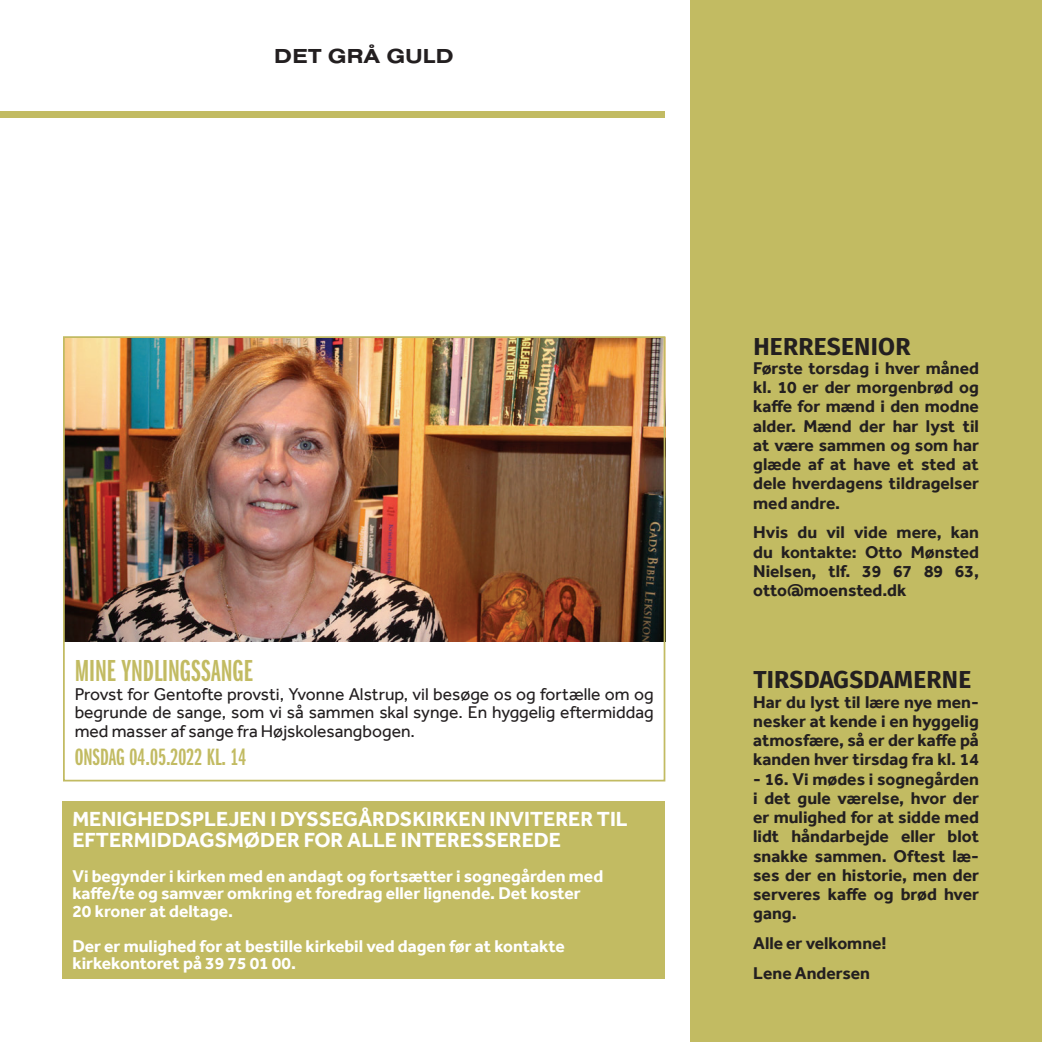
<style>
.page{position:relative;width:1042px;height:1042px;background:#fff}
.page>*{position:absolute;margin:0;border:0;box-sizing:border-box;transform-origin:0 0}
.t1{font:31.5px "Franklin Gothic URW Ext Com D Dem";color:#c2bb62}
.t2{font:700 24.5px "Fira Sans";letter-spacing:.01em;color:#231f20}
.t3{font:24.5px "Franklin Gothic URW Ext Com D Dem";color:#c2bb62}
.t4{font:700 21px/21px "Effra";color:#fff}
.t5{font:700 21px "Nimbus San Ext";color:#231f20}
.t6{font:700 17.5px/19.2px "Effra";color:#231f20;text-align:justify}
.t7{font:700 17.5px/17.5px "Effra";color:#fff}
.t8{font:17.5px/18.9px "Effra";color:#231f20;text-align:justify}
</style>
<div class="page">
<div style="left:690px;top:0;width:352px;height:1042px;background:#c2bb62"></div>
<img style="left:66px;top:339px;width:596px;height:302px">
<div style="left:0;top:112px;width:665px;height:6px;background:#c2bb62"></div>
<div style="left:63px;top:336px;width:602px;height:445px;border:2px solid #c2bb62"></div>
<div style="left:62px;top:801px;width:603px;height:178px;background:#c2bb62"></div>
<p class="t5" style="left:274px;top:42px;width:181px">DET GRÅ GULD</p>
<p class="t1" style="left:75px;top:654px;width:180px">MINE YNDLINGSSANGE</p>
<p class="t8" style="left:75px;top:684px;width:580px">Provst for Gentofte provsti, Yvonne Alstrup, vil besøge os og fortælle om og begrunde de sange, som vi så sammen skal synge. En hyggelig eftermiddag med masser af sange fra Højskolesangbogen.</p>
<p class="t3" style="left:75px;top:744px;width:173px">ONSDAG 04.05.2022 KL. 14</p>
<p class="t4" style="left:72px;top:808px;width:557px">MENIGHEDSPLEJEN I DYSSEGÅRDSKIRKEN INVITERER TIL<br>EFTERMIDDAGSMØDER FOR ALLE INTERESSEREDE</p>
<p class="t7" style="left:72px;top:867px;width:532px">Vi begynder i kirken med en andagt og fortsætter i sognegården med kaffe/te og samvær omkring et foredrag eller lignende. Det koster<br>20 kroner at deltage.</p>
<p class="t7" style="left:72px;top:937px;width:494px">Der er mulighed for at bestille kirkebil ved dagen før at kontakte kirkekontoret på 39 75 01 00.</p>
<p class="t2" style="left:753px;top:329px;width:159px">HERRESENIOR</p>
<p class="t6" style="left:753px;top:358px;width:227px">Første torsdag i hver måned kl. 10 er der morgenbrød og kaffe for mænd i den modne alder. Mænd der har lyst til at være sammen og som har glæde af at have et sted at dele hverdagens tildragelser med andre.</p>
<p class="t6" style="left:753px;top:523px;width:227px">Hvis du vil vide mere, kan du kontakte: Otto Mønsted Nielsen, tlf. 39 67 89 63, otto@moensted.dk</p>
<p class="t2" style="left:753px;top:663px;width:219px">TIRSDAGSDAMERNE</p>
<p class="t6" style="left:753px;top:692px;width:227px">Har du lyst til lære nye men&shy;nesker at kende i en hyggelig atmosfære, så er der kaffe på kanden hver tirsdag fra kl. 14</p>
<p class="t6" style="left:753px;top:769px;width:227px">- 16. Vi mødes i sognegården i det gule værelse, hvor der er mulighed for at sidde med lidt håndarbejde eller blot snakke sammen. Oftest læ&shy;ses der en historie, men der serveres kaffe og brød hver gang.</p>
<p class="t6" style="left:753px;top:933px;width:135px">Alle er velkomne!</p>
<p class="t6" style="left:753px;top:963px;width:118px">Lene Andersen</p>
</div>
